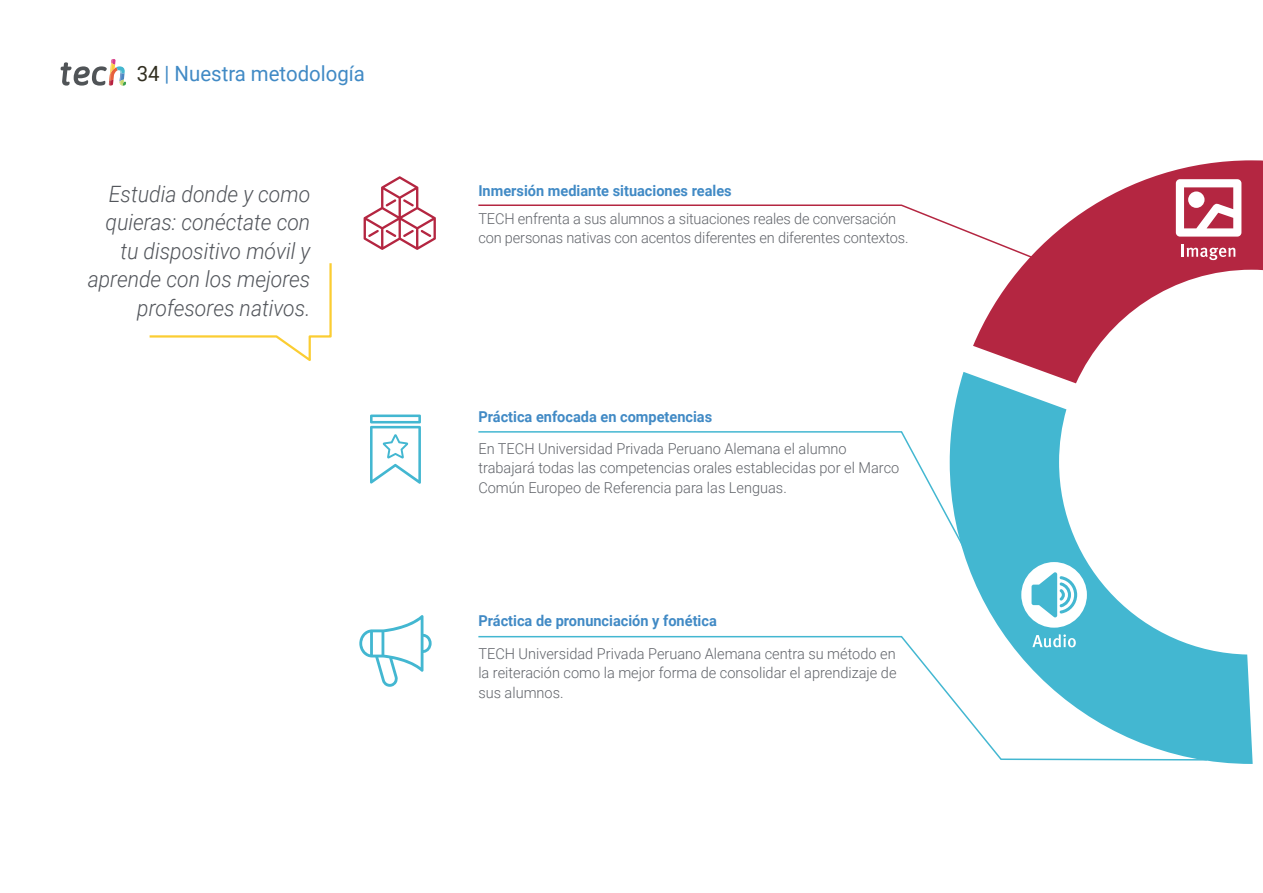
<style>
.page{position:relative;width:1263px;height:893px;background:#fff}
.page>*{position:absolute;margin:0;border:0;box-sizing:border-box;transform-origin:0 0}
.t1{font:italic 300 22.5px/28.5px "Roboto";color:#52555b;text-align:right;scale:.94 1}
.t2{font:21px "Roboto";color:#418ac5}
.t3{font:300 15px/19.5px "Roboto";color:#61646a}
.t4{font:700 15px "Roboto";color:#418ac5}
.s1{color:#312e20}
</style>
<div class="page">
<svg style="left:61px;top:59px;width:65px;height:27px"></svg>
<svg style="left:149px;top:263px;width:183px;height:98px"></svg>
<svg style="left:951px;top:372px;width:302px;height:392px"></svg>
<svg style="left:973px;top:160px;width:290px;height:223px"></svg>
<svg style="left:1021px;top:562px;width:66px;height:66px"></svg>
<svg style="left:1176px;top:179px;width:65px;height:58px"></svg>
<svg style="left:1032px;top:634px;width:44px;height:1px"></svg>
<svg style="left:1182px;top:245px;width:53px;height:15px"></svg>
<svg style="left:478px;top:204px;width:555px;height:55px"></svg>
<svg style="left:478px;top:430px;width:489px;height:122px"></svg>
<svg style="left:478px;top:635px;width:730px;height:126px"></svg>
<svg style="left:359px;top:615px;width:73px;height:72px"></svg>
<svg style="left:370px;top:415px;width:51px;height:69px"></svg>
<svg style="left:364px;top:176px;width:72px;height:74px"></svg>
<h2 class="t2" style="left:137px;top:59px;width:230px"><span class="s1">34</span> | Nuestra metodología</h2>
<h1 class="t1" style="left:88px;top:178px;width:238px">Estudia donde y como quieras: conéctate con tu dispositivo móvil y aprende con los mejores profesores nativos.</h1>
<p class="t4" style="left:478px;top:180px;width:255px">Inmersión mediante situaciones reales</p>
<p class="t3" style="left:478px;top:208px;width:432px">TECH enfrenta a sus alumnos a situaciones reales de conversación con personas nativas con acentos diferentes en diferentes contextos.</p>
<p class="t4" style="left:478px;top:406px;width:235px">Práctica enfocada en competencias</p>
<p class="t3" style="left:478px;top:438px;width:422px">En TECH Universidad Privada Peruano Alemana el alumno trabajará todas las competencias orales establecidas por el Marco<br>Común Europeo de Referencia para las Lenguas.</p>
<p class="t4" style="left:478px;top:610px;width:240px">Práctica de pronunciación y fonética</p>
<p class="t3" style="left:478px;top:643px;width:420px;text-align:justify">TECH Universidad Privada Peruano Alemana centra su método en la reiteración como la mejor forma de consolidar el aprendizaje de sus alumnos.</p>
</div>
